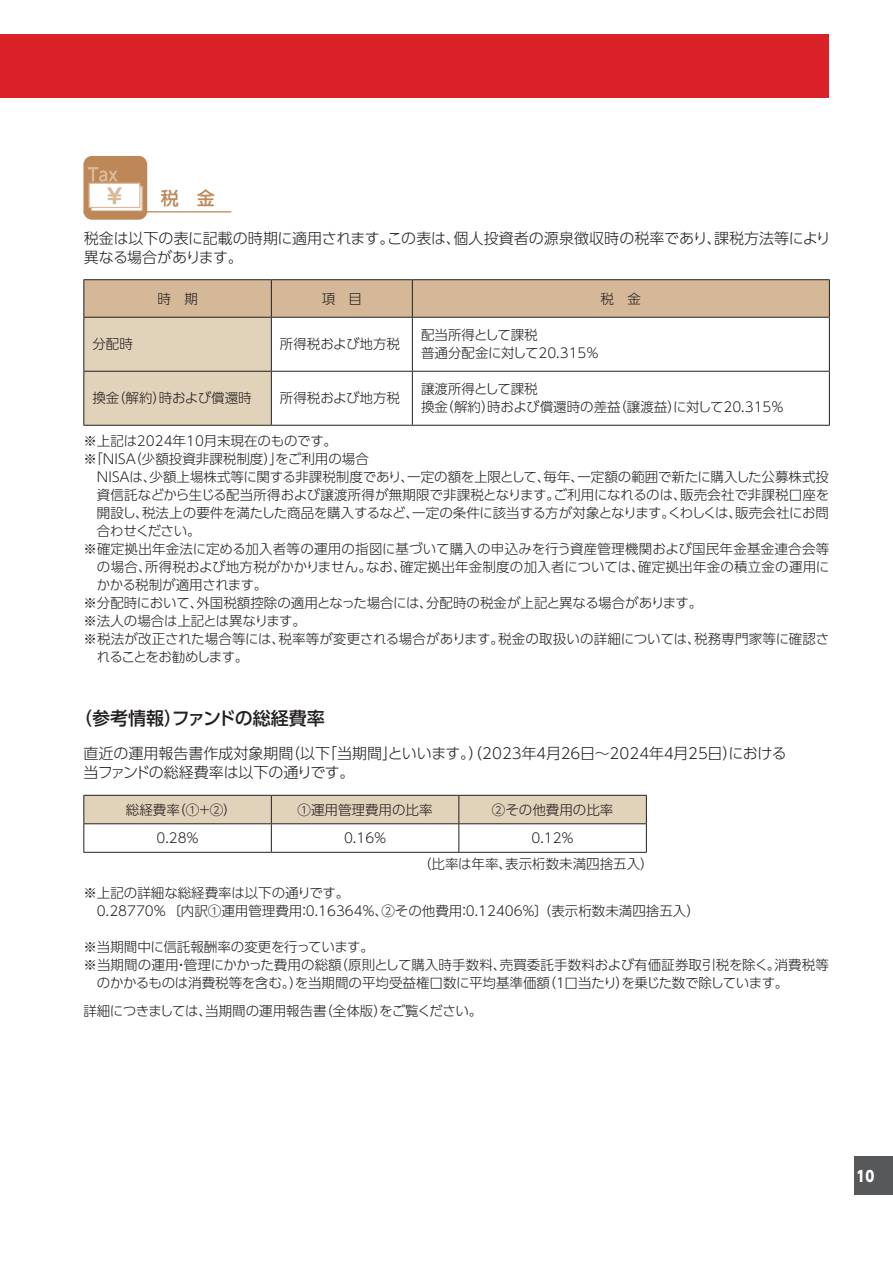
<style>
.page{position:relative;width:893px;height:1263px;background:#fff}
.page>*{position:absolute;margin:0;border:0;box-sizing:border-box;transform-origin:0 0}
.t1{font:500 18px "UD Shin Go Pro";color:#231f20}
.t2{font:500 18px "UD Shin Go Pro";color:#be8757}
.t3{font:300 15px/18.8px "UD Shin Go Pro";color:#231f20}
.t4{font:800 15px "UD Shin Go Pro";color:#fff;scale:.9 1}
.t5{font:300 13.5px/18px "UD Shin Go Pro";color:#231f20}
.t6{font:300 13.5px "UD Shin Go Pro";letter-spacing:-.02em;color:#231f20}
.t7{font:300 13.5px "UD Shin Go Pro";letter-spacing:-.035em;color:#231f20}
.t8{font:300 13.5px "UD Shin Go Pro";letter-spacing:-.085em;color:#231f20}
.t9{font:300 13.5px "UD Shin Go Pro";letter-spacing:-.04em;color:#231f20}
</style>
<div class="page">
<div style="left:855px;top:1157px;width:38px;height:38px;background:#57585a"></div>
<div style="left:83px;top:156px;width:64px;height:64px;background:#be8757;border-radius:9px"></div>
<div style="left:91px;top:187px;width:51px;height:24px;background:linear-gradient(to right,#fff,#fff)"></div>
<div style="left:91px;top:186px;width:52px;height:26px;border:1px solid #daba9d"></div>
<div style="left:89px;top:183px;width:51px;height:24px;background:#fff"></div>
<div style="left:89px;top:183px;width:51px;height:25px;border:1px solid #daba9d"></div>
<svg style="left:88px;top:167px;width:34px;height:37px"></svg>
<hr style="left:83px;top:211px;width:148px;height:1px;background:#be8757">
<svg style="left:84px;top:280px;width:745px;height:145px"></svg>
<hr style="left:83px;top:279px;width:188px;height:1px;background:#231f20">
<hr style="left:83px;top:280px;width:1px;height:37px;background:#231f20">
<hr style="left:271px;top:279px;width:141px;height:1px;background:#231f20">
<hr style="left:271px;top:280px;width:1px;height:37px;background:#231f20">
<hr style="left:412px;top:279px;width:418px;height:1px;background:#231f20">
<hr style="left:412px;top:280px;width:1px;height:37px;background:#231f20">
<hr style="left:829px;top:280px;width:1px;height:37px;background:#231f20">
<hr style="left:83px;top:317px;width:188px;height:1px;background:#231f20">
<hr style="left:83px;top:318px;width:1px;height:53px;background:#231f20">
<hr style="left:271px;top:317px;width:141px;height:1px;background:#231f20">
<hr style="left:271px;top:318px;width:1px;height:53px;background:#231f20">
<hr style="left:412px;top:317px;width:418px;height:1px;background:#231f20">
<hr style="left:412px;top:318px;width:1px;height:53px;background:#231f20">
<hr style="left:829px;top:318px;width:1px;height:53px;background:#231f20">
<hr style="left:83px;top:371px;width:188px;height:1px;background:#231f20">
<hr style="left:83px;top:372px;width:1px;height:53px;background:#231f20">
<hr style="left:271px;top:371px;width:141px;height:1px;background:#231f20">
<hr style="left:271px;top:372px;width:1px;height:53px;background:#231f20">
<hr style="left:412px;top:371px;width:418px;height:1px;background:#231f20">
<hr style="left:412px;top:372px;width:1px;height:53px;background:#231f20">
<hr style="left:829px;top:372px;width:1px;height:53px;background:#231f20">
<hr style="left:83px;top:425px;width:188px;height:1px;background:#231f20">
<hr style="left:271px;top:425px;width:141px;height:1px;background:#231f20">
<hr style="left:412px;top:425px;width:418px;height:1px;background:#231f20">
<svg style="left:83px;top:795px;width:564px;height:57px"></svg>
<hr style="left:83px;top:852px;width:188px;height:1px;background:#231f20">
<hr style="left:271px;top:852px;width:188px;height:1px;background:#231f20">
<hr style="left:459px;top:852px;width:188px;height:1px;background:#231f20">
<div style="left:0;top:34px;width:823px;height:64px;background:#da2128"></div>
<hr style="left:825px;top:34px;width:4px;height:64px;background:#da2128">
<h1 class="t2" style="left:161px;top:184px;width:55px">税　金</h1>
<p class="t3" style="left:84px;top:229px;width:749px">税金は以下の表に記載の時期に適用されます。この表は、個人投資者の源泉徴収時の税率であり、課税方法等により異なる場合があります。</p>
<p class="t5" style="left:157px;top:289px;width:42px">時　期</p>
<p class="t5" style="left:322px;top:289px;width:42px">項　目</p>
<p class="t5" style="left:601px;top:289px;width:42px">税　金</p>
<p class="t5" style="left:92px;top:335px;width:42px">分配時</p>
<p class="t5" style="left:280px;top:335px;width:122px">所得税および地方税</p>
<p class="t5" style="left:421px;top:326px;width:180px">配当所得として課税<br>普通分配金に対して20.315％</p>
<p class="t5" style="left:92px;top:389px;width:161px">換金（解約）時および償還時</p>
<p class="t5" style="left:280px;top:389px;width:122px">所得税および地方税</p>
<p class="t5" style="left:421px;top:380px;width:365px">譲渡所得として課税<br>換金（解約）時および償還時の差益（譲渡益）に対して20.315％</p>
<p class="t5" style="left:83px;top:431px;width:255px">※上記は2024年10月末現在のものです。</p>
<p class="t5" style="left:83px;top:449px;width:287px">※「ＮＩＳＡ（少額投資非課税制度）」をご利用の場合</p>
<p class="t5" style="left:96px;top:467px;width:735px">ＮＩＳＡは、少額上場株式等に関する非課税制度であり、一定の額を上限として、毎年、一定額の範囲で新たに購入した公募株式投</p>
<p class="t5" style="left:97px;top:485px;width:734px">資信託などから生じる配当所得および譲渡所得が無期限で非課税となります。ご利用になれるのは、販売会社で非課税口座を</p>
<p class="t6" style="left:97px;top:502px;width:734px">開設し、税法上の要件を満たした商品を購入するなど、一定の条件に該当する方が対象となります。くわしくは、販売会社にお問</p>
<p class="t9" style="left:97px;top:520px;width:105px">合わせください。</p>
<p class="t5" style="left:83px;top:539px;width:747px">※確定拠出年金法に定める加入者等の運用の指図に基づいて購入の申込みを行う資産管理機関および国民年金基金連合会等</p>
<p class="t5" style="left:97px;top:557px;width:734px">の場合、所得税および地方税がかかりません。なお、確定拠出年金制度の加入者については、確定拠出年金の積立金の運用に</p>
<p class="t7" style="left:97px;top:574px;width:172px">かかる税制が適用されます。</p>
<p class="t5" style="left:83px;top:593px;width:620px">※分配時において、外国税額控除の適用となった場合には、分配時の税金が上記と異なる場合があります。</p>
<p class="t6" style="left:83px;top:610px;width:224px">※法人の場合は上記とは異なります。</p>
<p class="t5" style="left:83px;top:629px;width:747px">※税法が改正された場合等には、税率等が変更される場合があります。税金の取扱いの詳細については、税務専門家等に確認さ</p>
<p class="t8" style="left:97px;top:646px;width:153px">れることをお勧めします。</p>
<h1 class="t1" style="left:74px;top:704px;width:252px">（参考情報）ファンドの総経費率</h1>
<p class="t3" style="left:83px;top:744px;width:705px">直近の運用報告書作成対象期間（以下「当期間」といいます。）（2023年４月26日～2024年４月25日）における当ファンドの総経費率は以下の通りです。</p>
<p class="t5" style="left:126px;top:800px;width:112px">総経費率（①＋②）</p>
<p class="t5" style="left:298px;top:800px;width:137px">①運用管理費用の比率</p>
<p class="t5" style="left:492px;top:800px;width:123px">②その他費用の比率</p>
<p class="t5" style="left:157px;top:828px;width:44px">0.28％</p>
<p class="t5" style="left:344px;top:828px;width:44px">0.16％</p>
<p class="t5" style="left:418px;top:824px;width:237px;line-height:26.2px;text-indent:114px">0.12％<br>（比率は年率、表示桁数未満四捨五入）</p>
<p class="t5" style="left:97px;top:883px;width:604px;text-indent:-14px">※上記の詳細な総経費率は以下の通りです。<br>0.28770％ 〔内訳①運用管理費用：0.16364％、②その他費用：0.12406％〕（表示桁数未満四捨五入）</p>
<p class="t5" style="left:83px;top:937px;width:292px">※当期間中に信託報酬率の変更を行っています。</p>
<p class="t5" style="left:83px;top:955px;width:747px">※当期間の運用・管理にかかった費用の総額（原則として購入時手数料、売買委託手数料および有価証券取引税を除く。消費税等</p>
<p class="t6" style="left:97px;top:972px;width:693px">のかかるものは消費税等を含む。）を当期間の平均受益権口数に平均基準価額（１口当たり）を乗じた数で除しています。</p>
<p class="t5" style="left:83px;top:1002px;width:400px">詳細につきましては、当期間の運用報告書（全体版）をご覧ください。</p>
<p class="t4" style="left:856px;top:1163px;width:21px">10</p>
</div>
